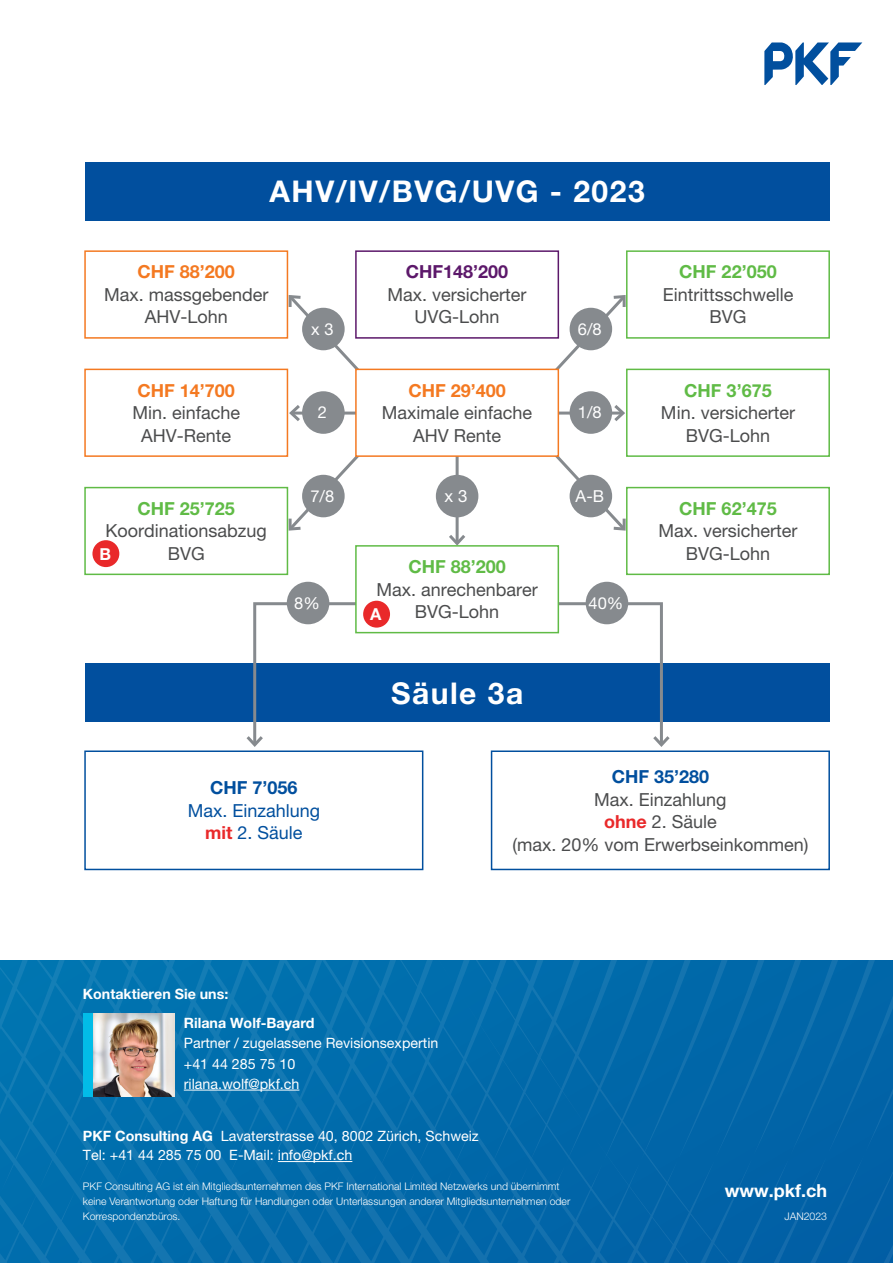
<style>
.page{position:relative;width:893px;height:1263px;background:#fff}
.page>*{position:absolute;margin:0;border:0;box-sizing:border-box;transform-origin:0 0}
.content_sm{font:700 30px "Helvetica Neue LT Pro";letter-spacing:.05em;color:#fff}
.content{font:18px "Helvetica Neue LT Pro";color:#4b4c4d}
.content-2{font:700 18px "Helvetica Neue LT Pro";color:#60bb46}
.content-3{font:700 18px "Helvetica Neue LT Pro";color:#f47921}
.content-4{font:18px "Helvetica Neue LT Pro";color:#014f9e}
.content-5{font:700 18px "Helvetica Neue LT Pro";color:#014f9e}
.content-6{font:700 18px "Helvetica Neue LT Pro";color:#fff}
.content-7{font:700 18px "Helvetica Neue LT Pro";color:#5c186a}
.content_sm-2{font:16.95px "Helvetica Neue LT Pro";color:#fff}
.content_sm-3{font:16.5px "Helvetica Neue LT Pro";color:#fff}
.content_sm-4{font:700 16.5px "Helvetica Neue LT Pro";color:#fff}
.content-8{font:14.25px "Helvetica Neue LT Pro";color:#fff}
.content-9{font:700 14.25px "Helvetica Neue LT Pro";color:#fff}
.t1{font:300 10.5px/15px "Helvetica Neue LT Pro";color:#fff}
.s1{font-weight:700;color:#e9292a}
.s2{font-weight:700}
</style>
<div class="page">
<div style="left:85px;top:664px;width:744px;height:58px;background:#014f9e"></div>
<svg style="left:243px;top:601px;width:122px;height:146px"></svg>
<svg style="left:551px;top:601px;width:122px;height:146px"></svg>
<svg style="left:764px;top:42px;width:98px;height:43px"></svg>
<svg style="left:0;top:960px;width:893px;height:303px;background:#036bab"></svg>
<hr style="left:184px;top:1090px;width:115px;height:1px;background:#fff">
<img style="left:92px;top:1013px;width:83px;height:84px">
<div style="left:83px;top:1013px;width:9px;height:84px;background:#02bce8"></div>
<hr style="left:456px;top:456px;width:3px;height:87px;background:#868a8e">
<svg style="left:449px;top:532px;width:16px;height:13px"></svg>
<hr style="left:291px;top:412px;width:72px;height:3px;background:#868a8e">
<svg style="left:288px;top:402px;width:15px;height:22px"></svg>
<hr style="left:552px;top:412px;width:71px;height:3px;background:#868a8e">
<svg style="left:611px;top:405px;width:14px;height:16px"></svg>
<svg style="left:286px;top:292px;width:88px;height:95px"></svg>
<svg style="left:540px;top:292px;width:88px;height:95px"></svg>
<svg style="left:286px;top:439px;width:73px;height:94px"></svg>
<svg style="left:555px;top:439px;width:73px;height:92px"></svg>
<hr style="left:278px;top:1161px;width:74px;height:1px;background:#fff">
<div style="left:85px;top:162px;width:744px;height:59px;background:#014f9e"></div>
<div style="left:84px;top:250px;width:204px;height:89px;border:2px solid #f47921"></div>
<div style="left:84px;top:369px;width:204px;height:88px;border:2px solid #f47921"></div>
<div style="left:84px;top:487px;width:204px;height:88px;border:2px solid #60bb46"></div>
<div style="left:84px;top:750px;width:339px;height:120px;border:2px solid #014f9e"></div>
<div style="left:491px;top:750px;width:339px;height:120px;border:2px solid #014f9e"></div>
<div style="left:626px;top:250px;width:204px;height:89px;border:2px solid #60bb46"></div>
<div style="left:626px;top:369px;width:204px;height:88px;border:2px solid #60bb46"></div>
<div style="left:626px;top:487px;width:204px;height:88px;border:2px solid #60bb46"></div>
<div style="left:356px;top:251px;width:202px;height:87px;background:#fff"></div>
<div style="left:355px;top:250px;width:204px;height:89px;border:2px solid #5c186a"></div>
<div style="left:356px;top:369px;width:202px;height:87px;background:#fff"></div>
<div style="left:355px;top:369px;width:204px;height:88px;border:2px solid #f47921"></div>
<div style="left:356px;top:546px;width:202px;height:87px;background:#fff"></div>
<div style="left:355px;top:545px;width:204px;height:88px;border:2px solid #60bb46"></div>
<div style="left:287px;top:582px;width:42px;height:42px;background:#868a8e;border-radius:50%"></div>
<div style="left:302px;top:475px;width:43px;height:42px;background:#868a8e;border-radius:50%"></div>
<div style="left:570px;top:475px;width:42px;height:42px;background:#868a8e;border-radius:50%"></div>
<div style="left:302px;top:391px;width:43px;height:43px;background:#868a8e;border-radius:50%"></div>
<div style="left:570px;top:391px;width:42px;height:43px;background:#868a8e;border-radius:50%"></div>
<div style="left:302px;top:308px;width:43px;height:42px;background:#868a8e;border-radius:50%"></div>
<div style="left:570px;top:308px;width:42px;height:42px;background:#868a8e;border-radius:50%"></div>
<div style="left:436px;top:475px;width:42px;height:42px;background:#868a8e;border-radius:50%"></div>
<div style="left:586px;top:582px;width:42px;height:42px;background:#868a8e;border-radius:50%"></div>
<div style="left:363px;top:601px;width:27px;height:27px;background:#e9292a;border-radius:50%"></div>
<div style="left:92px;top:540px;width:27px;height:27px;background:#e9292a;border-radius:50%"></div>
<p class="content_sm" style="left:270px;top:173px;width:377px">AHV/IV/BVG/UVG - 2023</p>
<p class="content-3" style="left:138px;top:261px;width:99px">CHF 88’200</p>
<p class="content" style="left:104px;top:284px;width:166px">Max. massgebender</p>
<p class="content" style="left:145px;top:306px;width:85px">AHV-Lohn</p>
<p class="content-3" style="left:138px;top:379px;width:99px">CHF 14’700</p>
<p class="content" style="left:132px;top:402px;width:109px">Min. einfache</p>
<p class="content" style="left:141px;top:424px;width:92px">AHV-Rente</p>
<p class="content-2" style="left:138px;top:497px;width:99px">CHF 25’725</p>
<p class="content" style="left:106px;top:520px;width:163px">Koordinationsabzug</p>
<p class="content" style="left:168px;top:543px;width:38px">BVG</p>
<p class="content_sm-4" style="left:99px;top:543px;width:13px">B</p>
<p class="content-7" style="left:406px;top:261px;width:104px">CHF148’200</p>
<p class="content" style="left:388px;top:284px;width:140px">Max. versicherter</p>
<p class="content" style="left:415px;top:306px;width:87px">UVG-Lohn</p>
<p class="content_sm-3" style="left:311px;top:319px;width:24px">x 3</p>
<p class="content_sm-3" style="left:578px;top:319px;width:25px">6/8</p>
<p class="content-3" style="left:408px;top:379px;width:99px">CHF 29’400</p>
<p class="content" style="left:382px;top:402px;width:152px">Maximale einfache</p>
<p class="content" style="left:413px;top:424px;width:90px">AHV Rente</p>
<p class="content_sm-3" style="left:318px;top:403px;width:11px">2</p>
<p class="content_sm-3" style="left:578px;top:403px;width:25px">1/8</p>
<p class="content_sm-3" style="left:310px;top:486px;width:25px">7/8</p>
<p class="content_sm-3" style="left:576px;top:486px;width:30px">A-B</p>
<p class="content_sm-2" style="left:445px;top:486px;width:24px">x 3</p>
<p class="content_sm-3" style="left:294px;top:593px;width:27px">8%</p>
<p class="content-2" style="left:408px;top:556px;width:99px">CHF 88’200</p>
<p class="content" style="left:376px;top:578px;width:163px">Max. anrechenbarer</p>
<p class="content" style="left:415px;top:601px;width:86px">BVG-Lohn</p>
<p class="content_sm-4" style="left:370px;top:604px;width:13px">A</p>
<p class="content_sm" style="left:391px;top:674px;width:134px">Säule 3a</p>
<p class="content_sm-3" style="left:588px;top:593px;width:36px">40%</p>
<p class="content-2" style="left:679px;top:261px;width:99px">CHF 22’050</p>
<p class="content" style="left:663px;top:284px;width:132px">Eintrittsschwelle</p>
<p class="content" style="left:709px;top:306px;width:38px">BVG</p>
<p class="content-2" style="left:684px;top:379px;width:89px">CHF 3’675</p>
<p class="content" style="left:661px;top:402px;width:136px">Min. versicherter</p>
<p class="content" style="left:686px;top:424px;width:86px">BVG-Lohn</p>
<p class="content-2" style="left:679px;top:497px;width:99px">CHF 62’475</p>
<p class="content" style="left:658px;top:520px;width:140px">Max. versicherter</p>
<p class="content" style="left:686px;top:543px;width:86px">BVG-Lohn</p>
<p class="content-5" style="left:210px;top:777px;width:89px">CHF 7’056</p>
<p class="content-4" style="left:188px;top:800px;width:134px">Max. Einzahlung</p>
<p class="content-4" style="left:205px;top:822px;width:99px"><span class="s1">mit</span> 2. Säule</p>
<p class="content-5" style="left:612px;top:765px;width:99px">CHF 35’280</p>
<p class="content" style="left:594px;top:788px;width:134px">Max. Einzahlung</p>
<p class="content" style="left:604px;top:811px;width:114px"><span class="s1">ohne</span> 2. Säule</p>
<p class="content" style="left:512px;top:833px;width:298px">(max. 20% vom Erwerbseinkommen)</p>
<p class="content-9" style="left:83px;top:985px;width:147px">Kontaktieren Sie uns:</p>
<p class="content-9" style="left:184px;top:1014px;width:132px">Rilana Wolf-Bayard</p>
<p class="content-8" style="left:184px;top:1034px;width:256px">Partner / zugelassene Revisionsexpertin</p>
<p class="content-8" style="left:184px;top:1055px;width:113px">+41 44 285 75 10</p>
<p class="content-8" style="left:184px;top:1075px;width:117px">rilana.wolf@pkf.ch</p>
<p class="content-8" style="left:83px;top:1127px;width:397px"><span class="s2">PKF Consulting AG</span> Lavaterstrasse 40, 8002 Zürich, Schweiz</p>
<p class="content-8" style="left:83px;top:1146px;width:271px">Tel: +41 44 285 75 00 E-Mail: info@pkf.ch</p>
<p class="t1" style="left:83px;top:1179px;width:489px">PKF Consulting AG ist ein Mitgliedsunternehmen des PKF International Limited Netzwerks und übernimmt keine Verantwortung oder Haftung für Handlungen oder Unterlassungen anderer Mitgliedsunternehmen oder<br>Korrespondenzbüros.</p>
<p class="content-6" style="left:725px;top:1179px;width:104px">www.pkf.ch</p>
<p class="t1" style="left:784px;top:1209px;width:44px">JAN2023</p>
</div>
